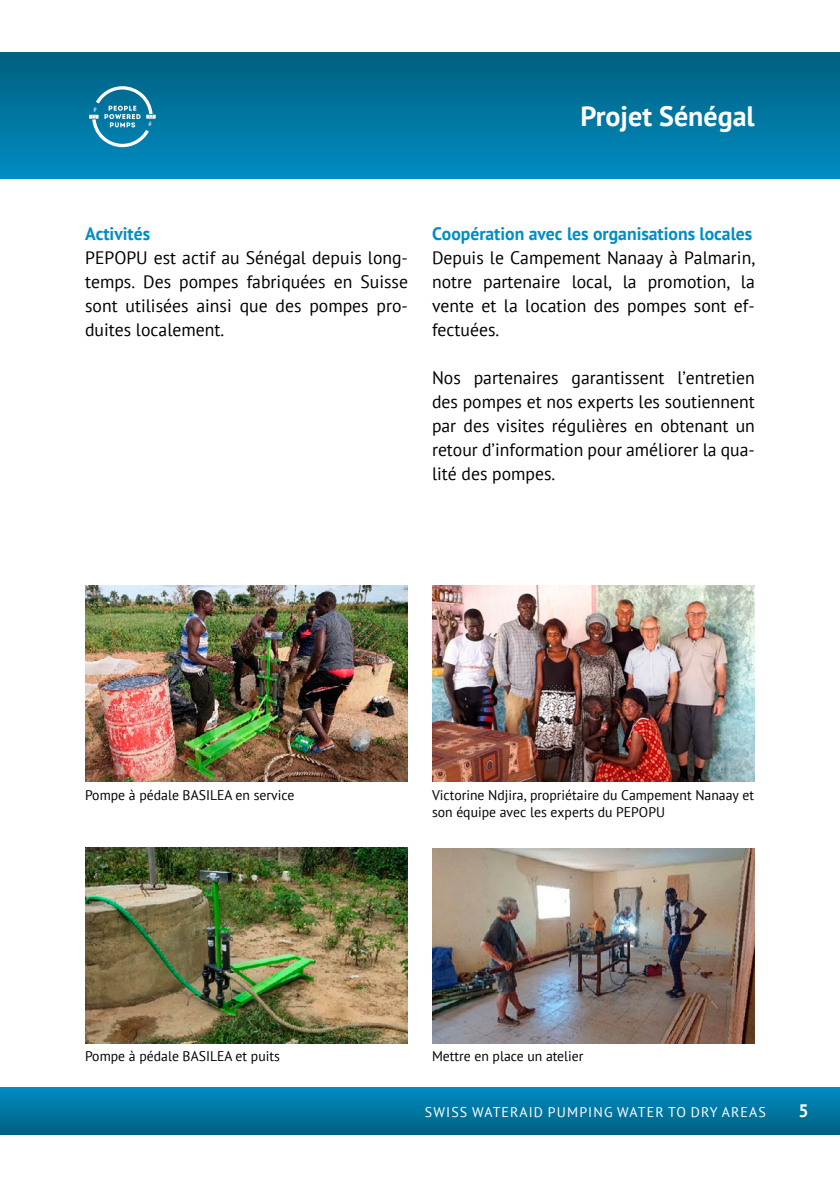
<style>
.page{position:relative;width:840px;height:1191px;background:#fff}
.page>*{position:absolute;margin:0;border:0;box-sizing:border-box;transform-origin:0 0}
.t1{font:700 28px "PT Sans";color:#fff}
.t2{font:18px/24px "PT Sans";color:#000;text-align:justify}
.t3{font:700 18px "PT Sans";color:#008dc5}
.t4{font:700 18px "PT Sans";color:#fff}
.t5{font:14px/17px "PT Sans";color:#000}
.t6{font:14px "PT Sans";letter-spacing:.08em;color:#fff}
</style>
<div class="page">
<div style="left:0;top:52px;width:839px;height:127px;background:linear-gradient(to bottom,#005f7f,#008cc3)"></div>
<svg style="left:89px;top:86px;width:67px;height:61px"></svg>
<div style="left:0;top:1087px;width:839px;height:47px;background:linear-gradient(to bottom,#008dc5,#006181)"></div>
<img style="left:85px;top:585px;width:323px;height:196px">
<img style="left:85px;top:848px;width:323px;height:195px">
<img style="left:432px;top:585px;width:322px;height:196px">
<img style="left:432px;top:848px;width:322px;height:195px">
<p class="t1" style="left:580px;top:97px;width:176px">Projet Sénégal</p>
<p class="t3" style="left:85px;top:222px;width:66px">Activités</p>
<p class="t2" style="left:85px;top:246px;width:324px">PEPOPU est actif au Sénégal depuis long&shy;temps. Des pompes fabriquées en Suisse sont utilisées ainsi que des pompes pro&shy;duites localement.</p>
<p class="t3" style="left:432px;top:222px;width:321px">Coopération avec les organisations locales</p>
<p class="t2" style="left:432px;top:246px;width:324px">Depuis le Campement Nanaay à Palmarin, notre partenaire local, la promotion, la vente et la location des pompes sont ef&shy;fectuées.</p>
<p class="t2" style="left:432px;top:366px;width:324px">Nos partenaires garantissent l’entretien des pompes et nos experts les soutiennent par des visites régulières en obtenant un retour d’information pour améliorer la qua&shy;lité des pompes.</p>
<p class="t5" style="left:85px;top:786px;width:210px">Pompe à pédale BASILEA en service</p>
<p class="t5" style="left:85px;top:1046px;width:196px">Pompe à pédale BASILEA et puits</p>
<p class="t5" style="left:432px;top:786px;width:323px">Victorine Ndjira, propriétaire du Campement Nanaay et son équipe avec les experts du PEPOPU</p>
<p class="t5" style="left:432px;top:1046px;width:153px">Mettre en place un atelier</p>
<p class="t6" style="left:424px;top:1102px;width:342px">SWISS WATERAID PUMPING WATER TO DRY AREAS</p>
<p class="t4" style="left:798px;top:1098px;width:12px">5</p>
</div>
